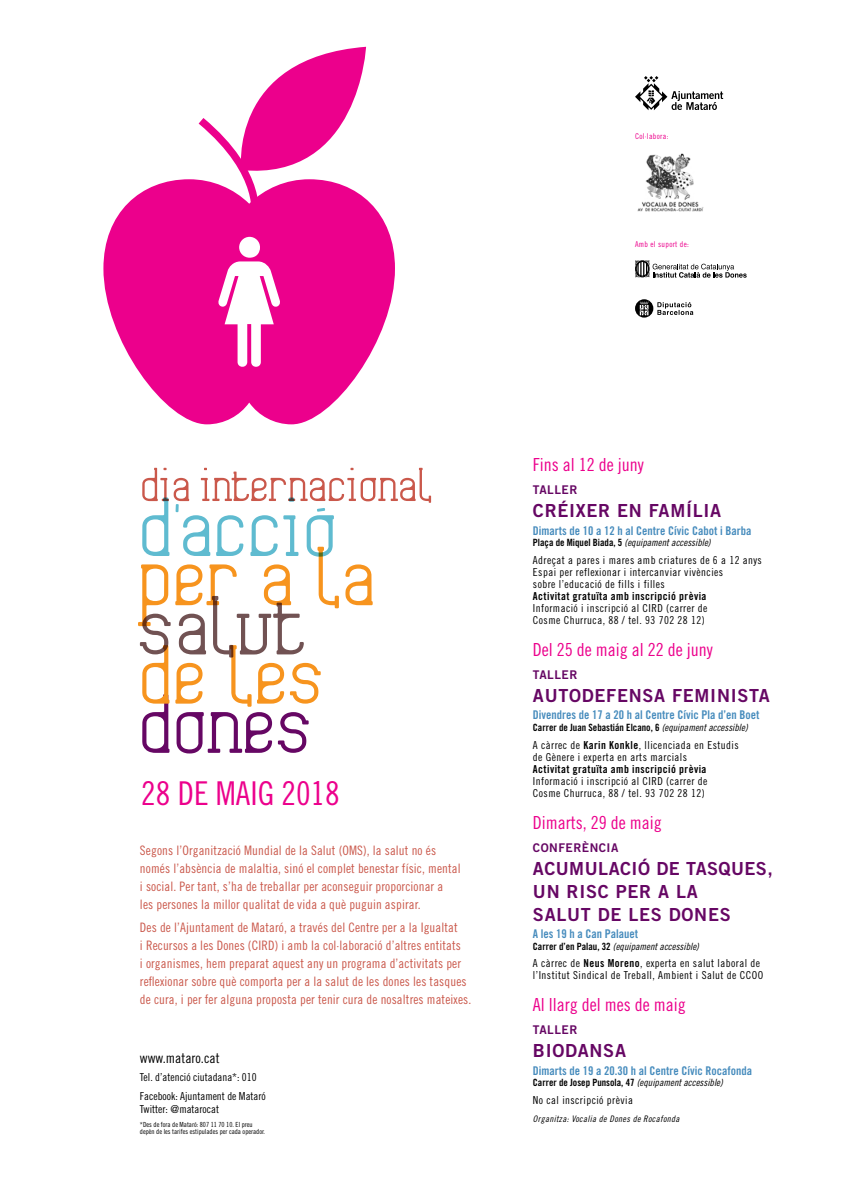
<style>
.page{position:relative;width:842px;height:1191px;background:#fff}
.page>*{position:absolute;margin:0;border:0;box-sizing:border-box;transform-origin:0 0}
.t1{font:32.8px "Trade Gothic Cond Eighteen";color:#ec008c}
.t2{font:18px/23px "Trade Gothic Bold Two";letter-spacing:.04em;color:#660764}
.t3{font:18px "Trade Gothic Cond Eighteen";color:#ec008c}
.t4{font:14px "Trade Gothic Cond Eighteen";color:#000}
.t5{font:13px/18px "Trade Gothic Cond Eighteen";letter-spacing:.01em;color:#ca584b}
.t6{font:12px "Trade Gothic Bold Cond Twenty";color:#478cbd}
.t7{font:12px "Trade Gothic Bold Two";letter-spacing:.04em;color:#660764}
.t8{font:11px/12px "Trade Gothic Cond Eighteen";letter-spacing:.04em;color:#000}
.t9{font:11px "Trade Gothic Bold Cond Twenty";letter-spacing:.04em;color:#000}
.t10{font:11px/18.7px "Trade Gothic Cond Eighteen";color:#000}
.t11{font:10px "Trade Gothic Bold Cond Twenty";color:#000}
.t12{font:10px "Trade Gothic Cond Eighteen Obl";color:#000}
.t13{font:9px "Trade Gothic Cond Eighteen Obl";letter-spacing:.04em;color:#000}
.t14{font:8px "Trade Gothic Cond Eighteen";letter-spacing:.04em;color:#ec008c}
.t15{font:7px/7px "Trade Gothic Cond Eighteen";color:#000}
.s1{font-family:"Trade Gothic Bold Cond Twenty"}
.s2{font-family:"Trade Gothic Cond Eighteen Obl"}
</style>
<div class="page">
<svg style="left:103px;top:179px;width:292px;height:245px;fill:#ec008c"></svg>
<svg style="left:217px;top:261px;width:65px;height:107px"></svg>
<div style="left:239px;top:237px;width:21px;height:21px;background:#fff;border-radius:50%"></div>
<svg style="left:191px;top:47px;width:175px;height:179px"></svg>
<svg style="left:138px;top:468px;width:293px;height:285px"></svg>
<svg style="left:635px;top:299px;width:58px;height:18px"></svg>
<svg style="left:635px;top:260px;width:112px;height:18px"></svg>
<svg style="left:635px;top:76px;width:88px;height:34px"></svg>
<img style="left:637px;top:153px;width:67px;height:59px">
<p class="t14" style="left:635px;top:131px;width:35px">Col·labora:</p>
<p class="t14" style="left:635px;top:239px;width:55px">Amb el suport de:</p>
<h1 class="t1" style="left:141px;top:773px;width:200px">28 DE MAIG 2018</h1>
<p class="t5" style="left:140px;top:841px;width:322px">Segons l’Organització Mundial de la Salut (OMS), la salut no és només l’absència de malaltia, sinó el complet benestar físic, mental i social. Per tant, s’ha de treballar per aconseguir proporcionar a<br>les persones la millor qualitat de vida a què puguin aspirar.</p>
<p class="t5" style="left:140px;top:918px;width:333px">Des de l’Ajuntament de Mataró, a través del Centre per a la Igualtat<br>i Recursos a les Dones (CIRD) i amb la col·laboració d’altres entitats<br>i organismes, hem preparat aquest any un programa d’activitats per reflexionar sobre què comporta per a la salut de les dones les tasques de cura, i per fer alguna proposta per tenir cura de nosaltres mateixes.</p>
<p class="t4" style="left:140px;top:1049px;width:81px">www.mataro.cat</p>
<p class="t10" style="left:140px;top:1068px;width:127px">Tel. d’atenció ciutadana*: 010<br>Facebook: Ajuntament de Mataró</p>
<p class="t10" style="left:140px;top:1099px;width:81px">Twitter: @matarocat</p>
<p class="t15" style="left:140px;top:1120px;width:127px">*Des de fora de Mataró: 807 11 70 10. El preu depèn de les tarifes estipulades per cada operador.</p>
<h2 class="t3" style="left:533px;top:454px;width:112px">Fins al 12 de juny</h2>
<p class="t7" style="left:533px;top:482px;width:46px">TALLER</p>
<h2 class="t2" style="left:533px;top:499px;width:190px">CRÉIXER EN FAMÍLIA</h2>
<p class="t6" style="left:533px;top:523px;width:220px">Dimarts de 10 a 12 h al Centre Cívic Cabot i Barba</p>
<p class="t12" style="left:533px;top:537px;width:179px"><span class="s1">Plaça de Miquel Biada, 5</span> (equipament accessible)</p>
<p class="t8" style="left:533px;top:554px;width:230px">Adreçat a pares i mares amb criatures de 6 a 12 anys<br>Espai per reflexionar i intercanviar vivències<br>sobre l’educació de fills i filles</p>
<p class="t9" style="left:533px;top:589px;width:175px">Activitat gratuïta amb inscripció prèvia</p>
<p class="t8" style="left:533px;top:602px;width:176px">Informació i inscripció al CIRD (carrer de<br>Cosme Churruca, 88 / tel. 93 702 28 12)</p>
<h2 class="t3" style="left:533px;top:639px;width:181px">Del 25 de maig al 22 de juny</h2>
<p class="t7" style="left:533px;top:667px;width:46px">TALLER</p>
<h2 class="t2" style="left:533px;top:683px;width:238px">AUTODEFENSA FEMINISTA</h2>
<p class="t6" style="left:533px;top:707px;width:228px">Divendres de 17 a 20 h al Centre Cívic Pla d’en Boet</p>
<p class="t11" style="left:533px;top:721px;width:216px">Carrer de Juan Sebastián Elcano, 6 <span class="s2">(equipament accessible)</span></p>
<p class="t8" style="left:533px;top:738px;width:207px">A càrrec de <span class="s1">Karin Konkle</span>, llicenciada en Estudis de Gènere i experta en arts marcials</p>
<p class="t9" style="left:533px;top:762px;width:175px">Activitat gratuïta amb inscripció prèvia</p>
<p class="t8" style="left:533px;top:774px;width:176px">Informació i inscripció al CIRD (carrer de<br>Cosme Churruca, 88 / tel. 93 702 28 12)</p>
<h2 class="t3" style="left:533px;top:811px;width:130px">Dimarts, 29 de maig</h2>
<p class="t7" style="left:533px;top:840px;width:87px">CONFERÈNCIA</p>
<h2 class="t2" style="left:533px;top:856px;width:241px">ACUMULACIÓ DE TASQUES,<br>UN RISC PER A LA<br>SALUT DE LES DONES</h2>
<p class="t6" style="left:533px;top:926px;width:107px">A les 19 h a Can Palauet</p>
<p class="t12" style="left:533px;top:940px;width:168px"><span class="s1">Carrer d’en Palau, 32</span> (equipament accessible)</p>
<p class="t8" style="left:533px;top:957px;width:232px">A càrrec de <span class="s1">Neus Moreno</span>, experta en salut laboral de l’Institut Sindical de Treball, Ambient i Salut de CCOO</p>
<h2 class="t3" style="left:533px;top:994px;width:154px">Al llarg del mes de maig</h2>
<p class="t7" style="left:533px;top:1022px;width:46px">TALLER</p>
<h2 class="t2" style="left:533px;top:1039px;width:95px">BIODANSA</h2>
<p class="t6" style="left:533px;top:1063px;width:221px">Dimarts de 19 a 20.30 h al Centre Cívic Rocafonda</p>
<p class="t11" style="left:533px;top:1076px;width:191px">Carrer de Josep Punsola, 47 <span class="s2">(equipament accessible)</span></p>
<p class="t8" style="left:533px;top:1094px;width:101px">No cal inscripció prèvia</p>
<p class="t13" style="left:533px;top:1113px;width:148px">Organitza: Vocalia de Dones de Rocafonda</p>
</div>
